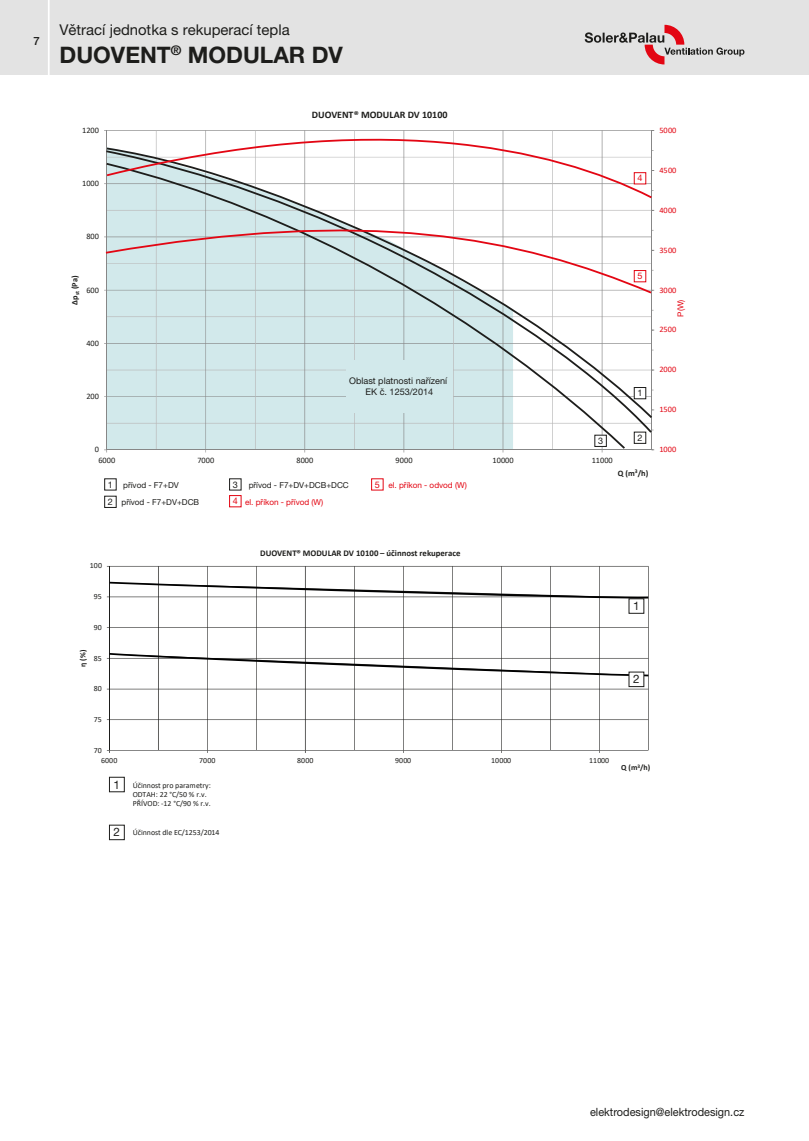
<style>
.page{position:relative;width:809px;height:1141px;background:#fff}
.page>*{position:absolute;margin:0;border:0;box-sizing:border-box;transform-origin:0 0}
.t1{font:700 22.75px "Helvetica Neue LT Pro";color:#1d1d1b}
.t2{font:14.88px "Helvetica Neue LT Pro";color:#1d1d1b}
.t3{font:11.72px "Helvetica Neue LT Pro";color:#1d1d1b}
.t4{font:11.38px "Helvetica Neue LT Pro";color:#1d1d1b;scale:.96 1}
.t5{font:500 11.38px "Helvetica Neue LT Pro";color:#1d1d1b}
.t6{font:700 9.97px "Calibri";color:#1d1d1b}
.t7{font:9.1px/10.8px "Helvetica Neue LT Pro";color:#1d1d1b;text-align:center}
.t8{font:9.1px "Helvetica Neue LT Pro";color:#e30613}
.t9{font:700 8.75px "Calibri";letter-spacing:-.005em;color:#1d1d1b}
.t10{font:8.22px "Helvetica Neue LT Pro";color:#1d1d1b}
.t11{font:8.22px "Calibri";letter-spacing:.005em;color:#1d1d1b}
.t12{font:8.22px "Helvetica Neue LT Pro";color:#e30613}
.t13{font:8.22px "Calibri";letter-spacing:-.005em;color:#e30613}
.t14{font:700 8.22px "Calibri";color:#1d1d1b}
.t15{font:7.88px/9.5px "Calibri";letter-spacing:-.005em;color:#1d1d1b}
.t16{font:700 7.88px "Calibri";color:#1d1d1b}
.s1{font-size:9.1px}
.s2{font-family:"Helvetica Neue LT Pro";font-size:11.72px}
</style>
<div class="page">
<div style="left:0;top:0;width:809px;height:74px;background:#e3e3e3"></div>
<hr style="left:48px;top:0;width:2px;height:77px;background:#fff">
<svg style="left:584px;top:25px;width:160px;height:39px"></svg>
<hr style="left:651px;top:130px;width:1px;height:320px;background:#878787">
<hr style="left:107px;top:450px;width:544px;height:1px;background:#878787">
<div style="left:104px;top:496px;width:12px;height:12px;border:1px solid #1d1d1b"></div>
<div style="left:229px;top:479px;width:12px;height:11px;border:1px solid #1d1d1b"></div>
<div style="left:229px;top:495px;width:12px;height:12px;border:1px solid #e30613"></div>
<svg style="left:104px;top:435px;width:523px;height:16px"></svg>
<svg style="left:104px;top:183px;width:549px;height:252px"></svg>
<svg style="left:105px;top:150px;width:549px;height:270px"></svg>
<svg style="left:105px;top:130px;width:548px;height:70px"></svg>
<svg style="left:104px;top:207px;width:549px;height:88px"></svg>
<div style="left:634px;top:387px;width:11px;height:12px;background:#fff"></div>
<div style="left:634px;top:387px;width:12px;height:12px;border:1px solid #1d1d1b"></div>
<div style="left:634px;top:173px;width:11px;height:11px;background:#fff"></div>
<div style="left:634px;top:172px;width:12px;height:12px;border:1px solid #e30613"></div>
<div style="left:634px;top:271px;width:11px;height:11px;background:#fff"></div>
<div style="left:634px;top:270px;width:12px;height:12px;border:1px solid #e30613"></div>
<div style="left:634px;top:432px;width:11px;height:11px;background:#fff"></div>
<div style="left:634px;top:432px;width:12px;height:12px;border:1px solid #1d1d1b"></div>
<div style="left:595px;top:435px;width:11px;height:11px;background:#fff"></div>
<div style="left:594px;top:435px;width:12px;height:12px;border:1px solid #1d1d1b"></div>
<hr style="left:109px;top:719px;width:539px;height:1px;background:#1d1d1b">
<hr style="left:109px;top:689px;width:539px;height:1px;background:#1d1d1b">
<hr style="left:109px;top:627px;width:539px;height:1px;background:#1d1d1b">
<hr style="left:109px;top:566px;width:539px;height:1px;background:#1d1d1b">
<hr style="left:158px;top:566px;width:1px;height:184px;background:#1d1d1b">
<hr style="left:256px;top:566px;width:1px;height:184px;background:#1d1d1b">
<hr style="left:354px;top:566px;width:1px;height:184px;background:#1d1d1b">
<hr style="left:452px;top:566px;width:1px;height:184px;background:#1d1d1b">
<hr style="left:550px;top:566px;width:1px;height:184px;background:#1d1d1b">
<hr style="left:648px;top:566px;width:1px;height:184px;background:#1d1d1b">
<hr style="left:207px;top:566px;width:1px;height:184px;background:#1d1d1b">
<hr style="left:305px;top:566px;width:1px;height:184px;background:#1d1d1b">
<hr style="left:403px;top:566px;width:1px;height:184px;background:#1d1d1b">
<hr style="left:501px;top:566px;width:1px;height:184px;background:#1d1d1b">
<hr style="left:599px;top:566px;width:1px;height:184px;background:#1d1d1b">
<hr style="left:109px;top:566px;width:1px;height:184px;background:#1d1d1b">
<hr style="left:109px;top:750px;width:539px;height:1px;background:#878787">
<svg style="left:107px;top:581px;width:542px;height:18px"></svg>
<svg style="left:107px;top:652px;width:542px;height:25px"></svg>
<div style="left:628px;top:598px;width:16px;height:16px;border:1px solid #1d1d1b"></div>
<div style="left:109px;top:777px;width:16px;height:15px;border:1px solid #1d1d1b"></div>
<div style="left:109px;top:825px;width:16px;height:15px;border:1px solid #1d1d1b"></div>
<div style="left:629px;top:672px;width:15px;height:15px;background:#fff"></div>
<div style="left:628px;top:672px;width:16px;height:15px;border:1px solid #1d1d1b"></div>
<h3 class="t5" style="left:33px;top:34px;width:8px">7</h3>
<h2 class="t2" style="left:60px;top:21px;width:232px">Větrací jednotka s rekuperací tepla</h2>
<h1 class="t1" style="left:60px;top:41px;width:285px">DUOVENT<sup>®</sup> MODULAR DV</h1>
<p class="t11" style="left:82px;top:124px;width:18px">1200</p>
<p class="t6" style="left:312px;top:108px;width:137px">DUOVENT® MODULAR DV 10100</p>
<p class="t13" style="left:659px;top:124px;width:18px">5000</p>
<p class="t11" style="left:82px;top:178px;width:18px">1000</p>
<p class="t11" style="left:86px;top:231px;width:14px">800</p>
<p class="t14" style="left:69px;top:305px;width:31px;rotate:-90deg">Δp<sub>st</sub> (Pa)</p>
<p class="t11" style="left:86px;top:284px;width:14px">600</p>
<p class="t11" style="left:86px;top:337px;width:14px">400</p>
<p class="t11" style="left:86px;top:391px;width:14px">200</p>
<p class="t11" style="left:95px;top:444px;width:6px">0</p>
<p class="t7" style="left:349px;top:375px;width:99px">Oblast platnosti nařízení<br>EK č. 1253/2014</p>
<p class="t7" style="left:598px;top:435px;width:7px">3</p>
<p class="t11" style="left:98px;top:455px;width:18px">6000</p>
<p class="t11" style="left:197px;top:455px;width:18px">7000</p>
<p class="t11" style="left:296px;top:455px;width:18px">8000</p>
<p class="t11" style="left:395px;top:455px;width:18px">9000</p>
<p class="t11" style="left:492px;top:455px;width:23px">10000</p>
<p class="t11" style="left:591px;top:455px;width:23px">11000</p>
<p class="t8" style="left:637px;top:173px;width:7px">4</p>
<p class="t8" style="left:637px;top:271px;width:7px">5</p>
<p class="t7" style="left:637px;top:387px;width:7px">1</p>
<p class="t7" style="left:637px;top:432px;width:7px">2</p>
<p class="t14" style="left:618px;top:467px;width:32px">Q (m<sup>3</sup>/h)</p>
<p class="t7" style="left:233px;top:479px;width:7px">3</p>
<p class="t10" style="left:108px;top:480px;width:72px"><span class="s1">1</span> přívod - F7+DV</p>
<p class="t7" style="left:108px;top:496px;width:7px">2</p>
<p class="t10" style="left:249px;top:480px;width:102px">přívod - F7+DV+DCB+DCC</p>
<p class="t10" style="left:121px;top:498px;width:79px">přívod - F7+DV+DCB</p>
<p class="t12" style="left:233px;top:497px;width:92px"><span class="s1">4</span> el. příkon - přívod (W)</p>
<p class="t12" style="left:375px;top:480px;width:94px"><span class="s1">5</span> el. příkon - odvod (W)</p>
<p class="t13" style="left:659px;top:164px;width:18px">4500</p>
<p class="t13" style="left:659px;top:204px;width:18px">4000</p>
<p class="t13" style="left:659px;top:244px;width:18px">3500</p>
<p class="t13" style="left:659px;top:284px;width:18px">3000</p>
<p class="t12" style="left:675px;top:317px;width:19px;rotate:-90deg">P(W)</p>
<p class="t13" style="left:659px;top:324px;width:18px">2500</p>
<p class="t13" style="left:659px;top:364px;width:18px">2000</p>
<p class="t13" style="left:659px;top:404px;width:18px">1500</p>
<p class="t13" style="left:659px;top:444px;width:18px">1000</p>
<p class="t15" style="left:90px;top:561px;width:14px">100</p>
<p class="t15" style="left:94px;top:592px;width:9px">95</p>
<p class="t15" style="left:94px;top:622px;width:9px">90</p>
<p class="t16" style="left:77px;top:667px;width:18px;rotate:-90deg">η (%)</p>
<p class="t15" style="left:94px;top:653px;width:9px">85</p>
<p class="t15" style="left:94px;top:684px;width:9px">80</p>
<p class="t15" style="left:94px;top:714px;width:9px">75</p>
<p class="t15" style="left:94px;top:745px;width:9px">70</p>
<p class="t9" style="left:260px;top:547px;width:202px">DUOVENT® MODULAR DV 10100 – účinnost rekuperace</p>
<p class="t15" style="left:101px;top:755px;width:18px">6000</p>
<p class="t15" style="left:199px;top:755px;width:18px">7000</p>
<p class="t15" style="left:297px;top:755px;width:18px">8000</p>
<p class="t15" style="left:395px;top:755px;width:18px">9000</p>
<p class="t15" style="left:491px;top:755px;width:22px">10000</p>
<p class="t15" style="left:589px;top:755px;width:22px">11000</p>
<h3 class="t3" style="left:114px;top:777px;width:8px">1</h3>
<p class="t15" style="left:114px;top:828px;width:107px"><span class="s2">2</span> Účinnost dle EC/1253/2014</p>
<p class="t15" style="left:133px;top:780px;width:80px">Účinnost pro parametry:<br>ODTAH: 22 °C/50 % r.v.<br>PŘÍVOD: -12 °C/90 % r.v.</p>
<h3 class="t3" style="left:633px;top:599px;width:8px">1</h3>
<h3 class="t3" style="left:633px;top:672px;width:8px">2</h3>
<p class="t16" style="left:621px;top:762px;width:30px">Q (m<sup>3</sup>/h)</p>
<h3 class="t4" style="left:590px;top:1105px;width:162px">elektrodesign@elektrodesign.cz</h3>
</div>
